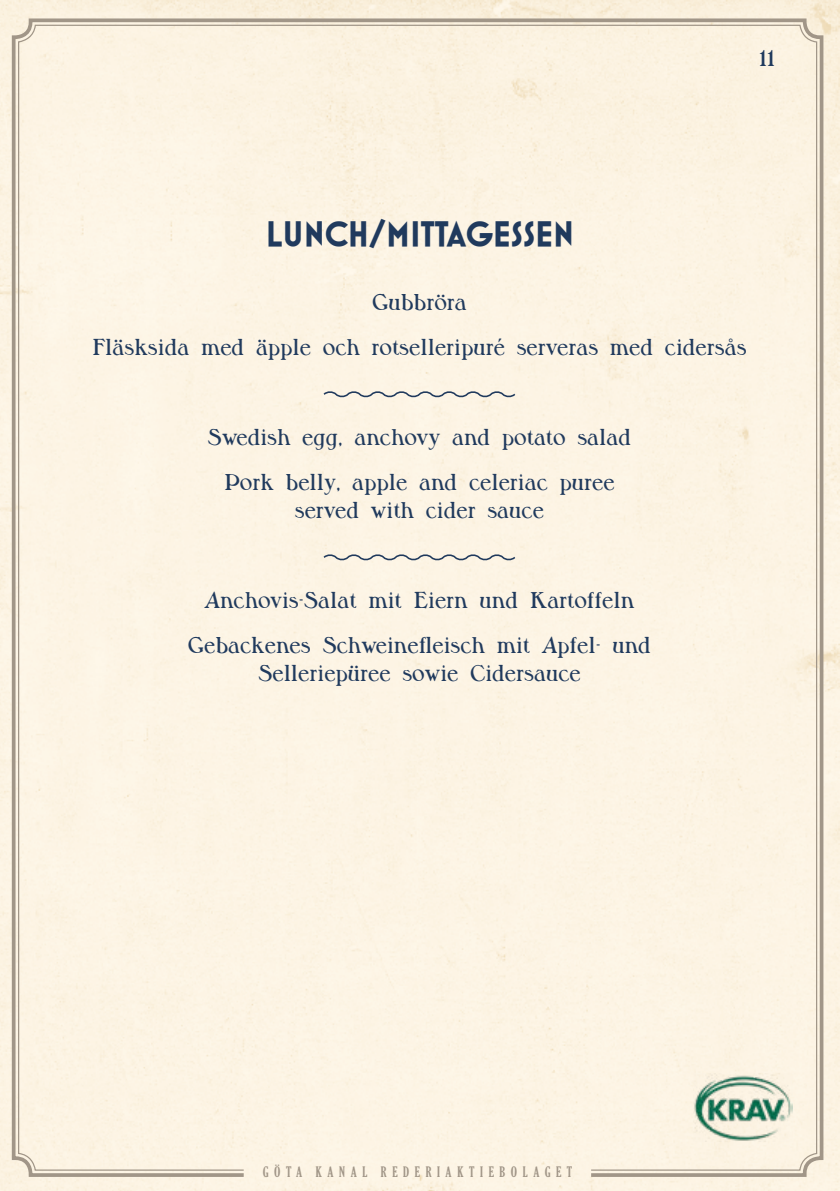
<style>
.page{position:relative;width:840px;height:1191px;background:#fff}
.page>*{position:absolute;margin:0;border:0;box-sizing:border-box;transform-origin:0 0}
.t1{font:700 36px "Mostra One";color:#203a5d}
.t2{font:600 24px/28px "Milton MN";color:#203a5d;text-align:center}
.t3{font:extra-condensed 14px "Gloucester";letter-spacing:.4em;color:#a19688}
</style>
<div class="page">
<img style="left:0;top:0;width:839px;height:1191px">
<div style="left:10px;top:17px;width:814px;height:1161px;background:#fcf4e4"></div>
<svg style="left:390px;top:194px;width:10px;height:5px"></svg>
<svg style="left:835px;top:0;width:5px;height:3px"></svg>
<svg style="left:321px;top:389px;width:195px;height:10px;background:#d7d4cd"></svg>
<svg style="left:321px;top:552px;width:195px;height:10px;background:#d6d4cc"></svg>
<img style="left:693px;top:1073px;width:99px;height:68px">
<p class="t2" style="left:758px;top:45px;width:18px">11</p>
<p class="t1" style="left:266px;top:214px;width:309px">LUNCH/MITTAGESSEN</p>
<p class="t2" style="left:372px;top:290px;width:96px">Gubbröra</p>
<p class="t2" style="left:92px;top:335px;width:655px">Fläsksida med äpple och rotselleripuré serveras med cidersås</p>
<p class="t2" style="left:207px;top:425px;width:425px">Swedish egg, anchovy and potato salad</p>
<p class="t2" style="left:224px;top:470px;width:392px">Pork belly, apple and celeriac puree served with cider sauce</p>
<p class="t2" style="left:204px;top:588px;width:431px">Anchovis-Salat mit Eiern und Kartoffeln</p>
<p class="t2" style="left:188px;top:633px;width:464px">Gebackenes Schweinefleisch mit Apfel- und<br>Selleriepüree sowie Cidersauce</p>
<p class="t3" style="left:262px;top:1163px;width:311px">GÖTA KANAL REDERIAKTIEBOLAGET</p>
</div>
